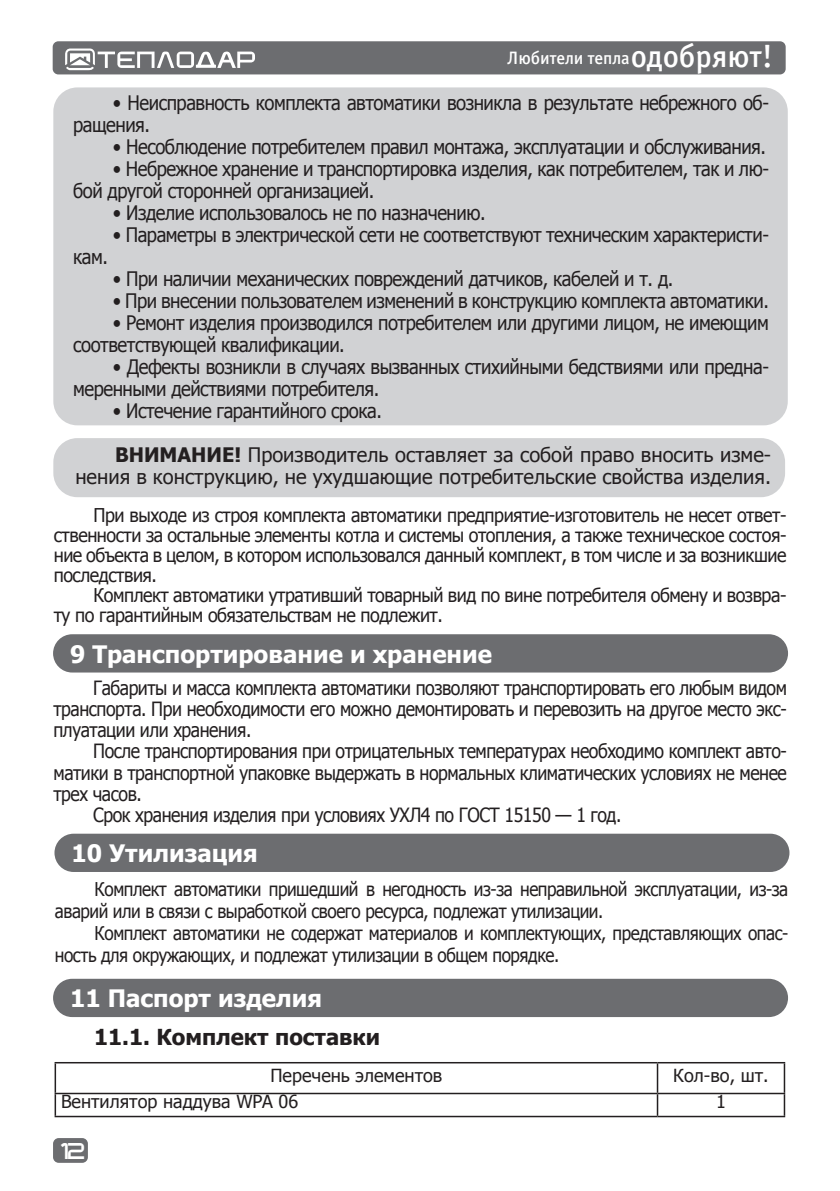
<style>
.page{position:relative;width:840px;height:1191px;background:#fff}
.page>*{position:absolute;margin:0;border:0;box-sizing:border-box;transform-origin:0 0}
.t1{font:700 24px "Tahoma";color:#fff}
.t2{font:700 22px "Tahoma";color:#231f20}
.t3{font:20px/22px "Tahoma";letter-spacing:-.025em;color:#231f20;scale:.92 1}
.t4{font:20px/22px "Tahoma";color:#231f20;text-align:right}
.t5{font:19.6px/21px "Tahoma";letter-spacing:-.025em;color:#231f20;text-align:justify;scale:.9 1}
.t6{font:19px/20px "Tahoma";letter-spacing:-.025em;color:#231f20;text-align:justify;scale:.94 1}
.t7{font:19px/22px "Tahoma";letter-spacing:-.025em;color:#231f20;scale:.9 1}
.t8{font:18px "Tahoma";color:#231f20}
.t9{font:18px "Officina Sans Medium C";letter-spacing:-.005em;color:#fff}
.t10{font:16px "teplodar";color:#fff}
.s1{font-size:32px}
.s2{font-weight:700}
</style>
<div class="page">
<div style="left:53px;top:1138px;width:35px;height:24px;background:#6c6d70;border-radius:6px"></div>
<div style="left:53px;top:41px;width:732px;height:33px;background:#6c6d70;border-radius:6px"></div>
<svg style="left:65px;top:48px;width:190px;height:22px"></svg>
<div style="left:53px;top:438px;width:731px;height:59px;background:#d1d2d4;border-radius:24px"></div>
<div style="left:53px;top:634px;width:734px;height:38px;background:#6c6d70;border-radius:19px"></div>
<div style="left:53px;top:87px;width:734px;height:338px;background:#d1d2d4;border-radius:24px"></div>
<div style="left:54px;top:833px;width:735px;height:39px;background:#6c6d70;border-radius:19px"></div>
<div style="left:53px;top:978px;width:734px;height:39px;background:#6c6d70;border-radius:19px"></div>
<hr style="left:55px;top:1062px;width:602px;height:1px;background:#231f20">
<hr style="left:657px;top:1062px;width:127px;height:1px;background:#231f20">
<hr style="left:55px;top:1092px;width:602px;height:2px;background:#231f20">
<svg style="left:55px;top:1063px;width:1px;height:52px"></svg>
<hr style="left:657px;top:1092px;width:127px;height:2px;background:#231f20">
<hr style="left:55px;top:1115px;width:602px;height:2px;background:#231f20">
<hr style="left:657px;top:1115px;width:127px;height:2px;background:#231f20">
<hr style="left:656px;top:1063px;width:2px;height:29px;background:#231f20">
<hr style="left:656px;top:1094px;width:2px;height:21px;background:#231f20">
<svg style="left:783px;top:1063px;width:1px;height:52px"></svg>
<p class="t9" style="left:507px;top:48px;width:267px">Любители тепла<span class="s1">одобряют!</span></p>
<p class="t3" style="left:73px;top:91px;width:757px;text-indent:40px">• Неисправность комплекта автоматики возникла в результате небрежного об&shy;ращения.</p>
<p class="t3" style="left:113px;top:135px;width:711px">• Несоблюдение потребителем правил монтажа, эксплуатации и обслуживания.</p>
<p class="t3" style="left:73px;top:157px;width:757px;text-indent:40px">• Небрежное хранение и транспортировка изделия, как потребителем, так и лю&shy;бой другой сторонней организацией.</p>
<p class="t3" style="left:113px;top:201px;width:406px">• Изделие использовалось не по назначению.</p>
<p class="t3" style="left:113px;top:223px;width:714px">• Параметры в электрической сети не соответствуют техническим характеристи-</p>
<p class="t3" style="left:73px;top:245px;width:39px">кам.</p>
<p class="t3" style="left:113px;top:267px;width:610px">• При наличии механических повреждений датчиков, кабелей и т. д.</p>
<p class="t3" style="left:113px;top:289px;width:714px">• При внесении пользователем изменений в конструкцию комплекта автоматики.</p>
<p class="t3" style="left:73px;top:311px;width:757px;text-indent:40px">• Ремонт изделия производился потребителем или другими лицом, не имеющим соответствующей квалификации.</p>
<p class="t3" style="left:73px;top:355px;width:757px;text-indent:40px">• Дефекты возникли в случаях вызванных стихийными бедствиями или предна&shy;меренными действиями потребителя.</p>
<p class="t3" style="left:113px;top:399px;width:294px">• Истечение гарантийного срока.</p>
<p class="t4" style="left:75px;top:443px;width:697px"><span class="s2">ВНИМАНИЕ!</span> Производитель оставляет за собой право вносить изме&shy;нения в конструкцию, не ухудшающие потребительские свойства изделия.</p>
<p class="t6" style="left:54px;top:504px;width:780px;text-indent:40px">При выходе из строя комплекта автоматики предприятие-изготовитель не несет ответ&shy;ственности за остальные элементы котла и системы отопления, а также техническое состоя&shy;ние объекта в целом, в котором использовался данный комплект, в том числе и за возникшие последствия.</p>
<p class="t6" style="left:54px;top:584px;width:780px;text-indent:40px">Комплект автоматики утративший товарный вид по вине потребителя обмену и возвра&shy;ту по гарантийным обязательствам не подлежит.</p>
<p class="t1" style="left:70px;top:637px;width:423px">9 Транспортирование и хранение</p>
<p class="t5" style="left:53px;top:677px;width:816px;text-indent:40px">Габариты и масса комплекта автоматики позволяют транспортировать его любым видом транспорта. При необходимости его можно демонтировать и перевозить на другое место экс&shy;плуатации или хранения.</p>
<p class="t5" style="left:53px;top:740px;width:816px;text-indent:40px">После транспортирования при отрицательных температурах необходимо комплект авто&shy;матики в транспортной упаковке выдержать в нормальных климатических условиях не менее трех часов.</p>
<p class="t5" style="left:93px;top:803px;width:588px">Срок хранения изделия при условиях УХЛ4 по ГОСТ 15150 — 1 год.</p>
<p class="t1" style="left:71px;top:836px;width:188px">10 Утилизация</p>
<p class="t7" style="left:55px;top:877px;width:815px;text-indent:40px">Комплект автоматики пришедший в негодность из-за неправильной эксплуатации, из-за аварий или в связи с выработкой своего ресурса, подлежат утилизации.</p>
<p class="t7" style="left:55px;top:921px;width:816px;text-indent:40px">Комплект автоматики не содержат материалов и комплектующих, представляющих опас&shy;ность для окружающих, и подлежат утилизации в общем порядке.</p>
<p class="t1" style="left:70px;top:981px;width:253px">11 Паспорт изделия</p>
<p class="t2" style="left:94px;top:1021px;width:287px">11.1. Комплект поставки</p>
<p class="t8" style="left:270px;top:1063px;width:173px">Перечень элементов</p>
<p class="t8" style="left:673px;top:1063px;width:97px">Кол-во, шт.</p>
<p class="t8" style="left:61px;top:1089px;width:238px">Вентилятор наддува WPA 06</p>
<p class="t8" style="left:715px;top:1089px;width:11px">1</p>
<p class="t10" style="left:57px;top:1144px;width:29px">12</p>
</div>
